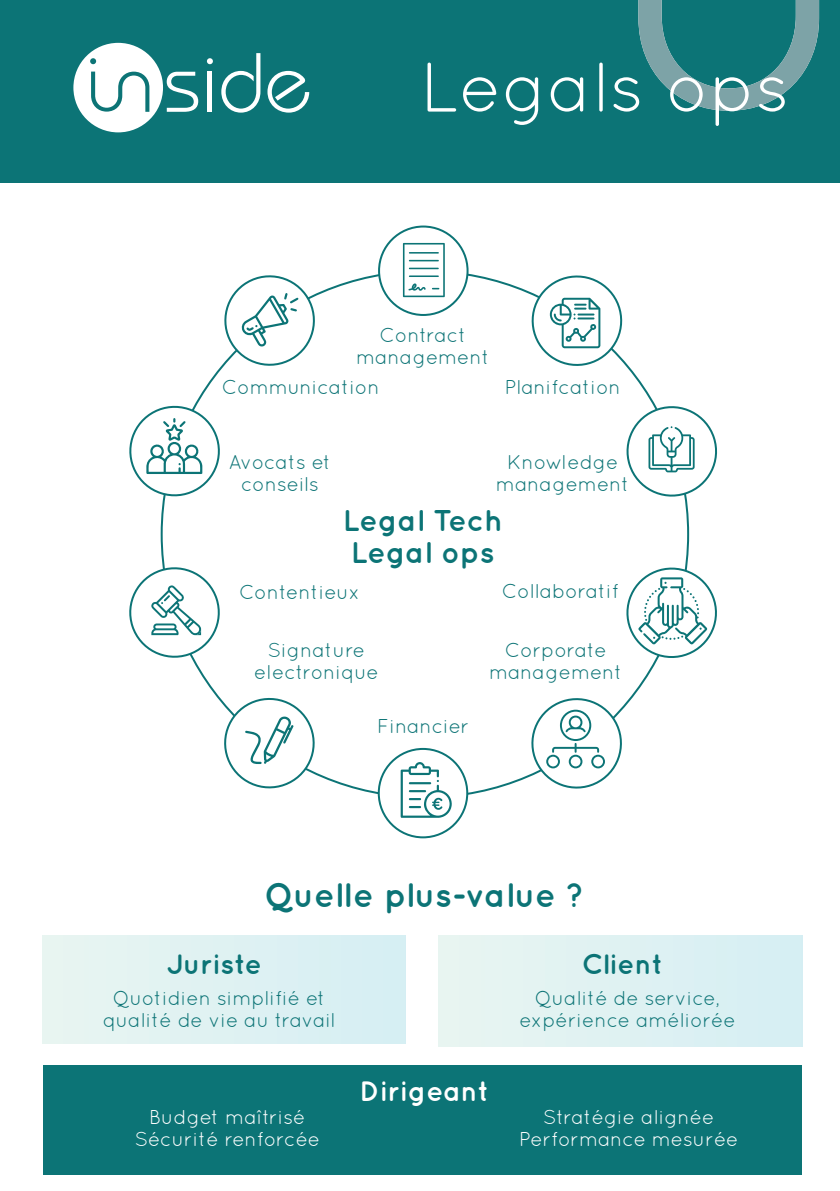
<style>
.page{position:relative;width:840px;height:1191px;background:#fff}
.page>*{position:absolute;margin:0;border:0;box-sizing:border-box;transform-origin:0 0}
.t1{font:70px "Quicksand";color:#fff}
.t2{font:700 34px "Quicksand";color:#0c7476}
.t3{font:700 30px/32px "Quicksand";color:#0c7476}
.t4{font:700 28px "Quicksand";color:#0c7476}
.t5{font:700 28px "Quicksand";color:#fff}
.t6{font:20px/22px "Quicksand";color:#0c7476;text-align:center}
.t7{font:20px/22px "Quicksand";color:#fff;text-align:center}
</style>
<div class="page">
<div style="left:0;top:0;width:839px;height:183px;background:#0c7476"></div>
<svg style="left:638px;top:0;width:180px;height:111px"></svg>
<div style="left:377px;top:748px;width:91px;height:90px;border:2px solid #0c7476;border-radius:50%"></div>
<div style="left:378px;top:225px;width:90px;height:91px;border:2px solid #0c7476;border-radius:50%"></div>
<div style="left:44px;top:1065px;width:757px;height:109px;background:#0c7476"></div>
<div style="left:43px;top:935px;width:362px;height:109px;background:#dff2f2"></div>
<div style="left:438px;top:935px;width:363px;height:111px;background:#dff2f2"></div>
<svg style="left:523px;top:698px;width:103px;height:91px"></svg>
<svg style="left:400px;top:762px;width:52px;height:55px"></svg>
<svg style="left:526px;top:275px;width:100px;height:91px"></svg>
<svg style="left:129px;top:563px;width:91px;height:101px"></svg>
<svg style="left:129px;top:401px;width:91px;height:100px"></svg>
<svg style="left:626px;top:563px;width:91px;height:99px"></svg>
<svg style="left:626px;top:402px;width:91px;height:101px"></svg>
<svg style="left:219px;top:696px;width:100px;height:93px"></svg>
<svg style="left:216px;top:275px;width:103px;height:98px"></svg>
<svg style="left:402px;top:243px;width:42px;height:54px"></svg>
<div style="left:73px;top:43px;width:90px;height:89px;background:#fff;border-radius:50%"></div>
<svg style="left:167px;top:72px;width:31px;height:40px"></svg>
<svg style="left:207px;top:58px;width:6px;height:6px"></svg>
<hr style="left:208px;top:72px;width:4px;height:40px;background:#fff">
<svg style="left:221px;top:53px;width:39px;height:60px"></svg>
<svg style="left:267px;top:71px;width:42px;height:42px"></svg>
<svg style="left:91px;top:72px;width:58px;height:40px"></svg>
<svg style="left:90px;top:58px;width:6px;height:6px"></svg>
<h1 class="t1" style="left:420px;top:47px;width:371px">Legals ops</h1>
<p class="t6" style="left:356px;top:324px;width:135px">Contract management</p>
<p class="t6" style="left:222px;top:376px;width:159px">Communication</p>
<p class="t6" style="left:504px;top:376px;width:117px">Planifcation</p>
<p class="t6" style="left:229px;top:450px;width:104px">Avocats et conseils</p>
<p class="t6" style="left:495px;top:450px;width:135px">Knowledge management</p>
<h3 class="t3" style="left:343px;top:504px;width:161px">Legal Tech<br>Legal ops</h3>
<p class="t6" style="left:239px;top:581px;width:123px">Contentieux</p>
<p class="t6" style="left:254px;top:638px;width:126px">Signature electronique</p>
<p class="t6" style="left:377px;top:714px;width:93px">Financier</p>
<p class="t6" style="left:501px;top:580px;width:118px">Collaboratif</p>
<p class="t6" style="left:488px;top:638px;width:135px">Corporate management</p>
<h2 class="t2" style="left:264px;top:874px;width:321px">Quelle plus-value ?</h2>
<h3 class="t4" style="left:166px;top:947px;width:97px">Juriste</h3>
<p class="t6" style="left:103px;top:987px;width:234px">Quotidien simplifié et qualité de vie au travail</p>
<h3 class="t5" style="left:359px;top:1074px;width:131px">Dirigeant</h3>
<h3 class="t4" style="left:581px;top:947px;width:82px">Client</h3>
<p class="t6" style="left:519px;top:987px;width:217px">Qualité de service, expérience améliorée</p>
<p class="t7" style="left:135px;top:1106px;width:187px">Budget maîtrisé<br>Sécurité renforcée</p>
<p class="t7" style="left:519px;top:1106px;width:221px">Stratégie alignée<br>Performance mesurée</p>
</div>
